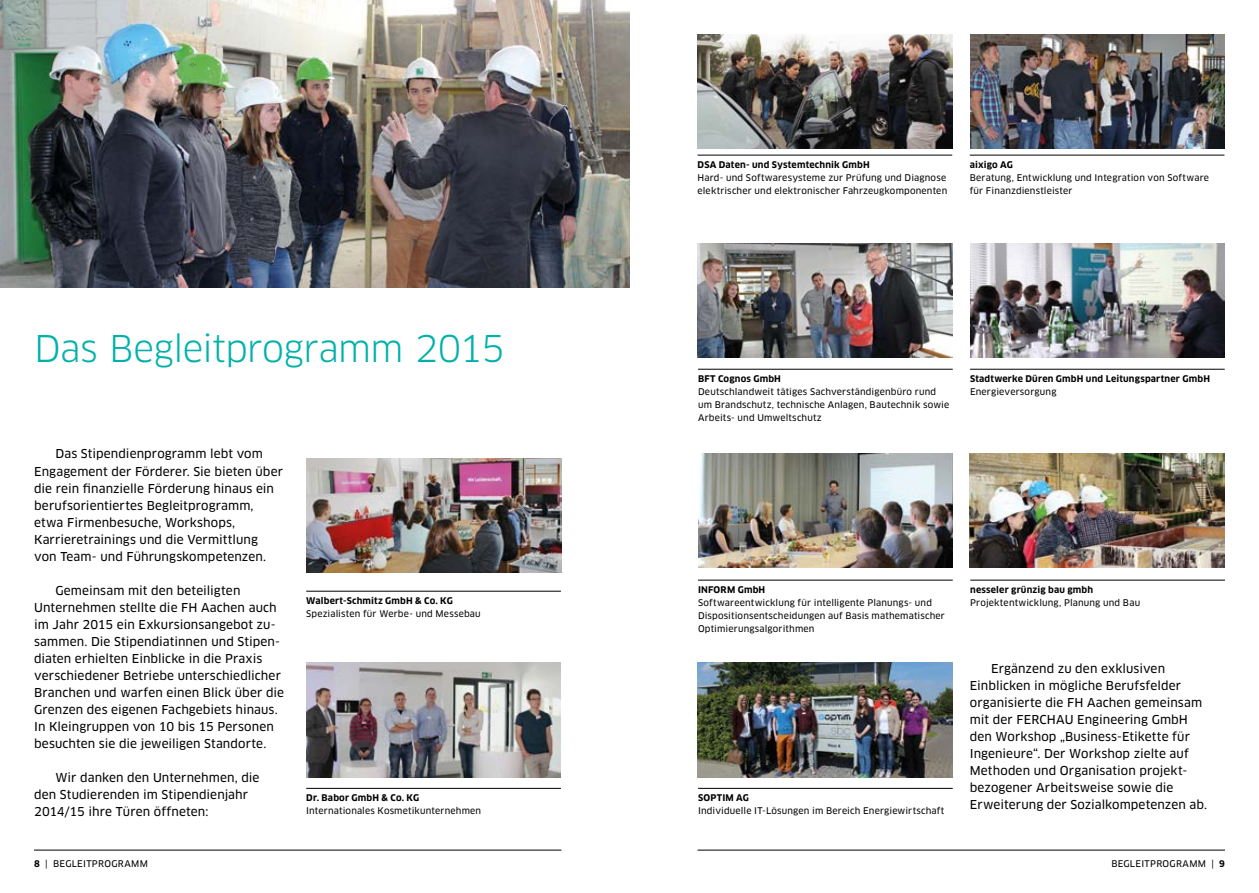
<style>
.page{position:relative;width:1259px;height:893px;background:#fff}
.page>*{position:absolute;margin:0;border:0;box-sizing:border-box;transform-origin:0 0}
.t1{font:36px "Clan OT";letter-spacing:-.02em;color:#00b1aa}
.t2{font:12px/17px "Clan OT News";letter-spacing:.01em;color:#000}
.t3{font:9px/12.8px "Clan OT News";letter-spacing:.02em;color:#000}
.t4{font:700 9px "Clan OT";letter-spacing:.02em;color:#000}
.s1{font-family:"Clan OT";font-weight:700}
</style>
<div class="page">
<hr style="left:697px;top:850px;width:528px;height:1px;background:#000">
<hr style="left:34px;top:850px;width:527px;height:1px;background:#000">
<img style="left:307px;top:458px;width:254px;height:114px">
<img style="left:697px;top:34px;width:255px;height:114px">
<img style="left:697px;top:244px;width:255px;height:114px">
<img style="left:969px;top:453px;width:255px;height:114px">
<img style="left:697px;top:663px;width:255px;height:114px">
<img style="left:970px;top:34px;width:255px;height:114px">
<img style="left:970px;top:244px;width:255px;height:114px">
<img style="left:698px;top:453px;width:254px;height:114px">
<img style="left:306px;top:663px;width:255px;height:114px">
<hr style="left:306px;top:591px;width:255px;height:1px;background:#000">
<hr style="left:970px;top:369px;width:254px;height:1px;background:#000">
<hr style="left:697px;top:155px;width:255px;height:1px;background:#000">
<hr style="left:698px;top:580px;width:254px;height:1px;background:#000">
<hr style="left:969px;top:155px;width:255px;height:1px;background:#000">
<hr style="left:970px;top:580px;width:255px;height:1px;background:#000">
<hr style="left:306px;top:788px;width:255px;height:1px;background:#000">
<hr style="left:698px;top:369px;width:254px;height:1px;background:#000">
<hr style="left:698px;top:788px;width:254px;height:1px;background:#000">
<img style="left:0;top:0;width:629px;height:287px">
<h1 class="t1" style="left:34px;top:327px;width:472px">Das Begleitprogramm 2015</h1>
<p class="t2" style="left:34px;top:446px;width:250px;text-indent:21px">Das Stipendienprogramm lebt vom Engagement der Förderer. Sie bieten über die rein finanzielle Förderung hinaus ein berufsorientiertes Begleitprogramm, etwa Firmenbesuche, Workshops, Karrieretrainings und die Vermittlung von Team- und Führungskompetenzen.</p>
<p class="t2" style="left:34px;top:582px;width:251px;text-indent:21px">Gemeinsam mit den beteiligten Unternehmen stellte die FH Aachen auch im Jahr 2015 ein Exkursionsangebot zu&shy;sammen. Die Stipendiatinnen und Stipen&shy;diaten erhielten Einblicke in die Praxis verschiedener Betriebe unterschiedlicher Branchen und warfen einen Blick über die Grenzen des eigenen Fachgebiets hinaus.<br>In Kleingruppen von 10 bis 15 Personen besuchten sie die jeweiligen Standorte.</p>
<p class="t2" style="left:34px;top:769px;width:227px;text-indent:21px">Wir danken den Unternehmen, die den Studierenden im Stipendienjahr<br>2014/15 ihre Türen öffneten:</p>
<p class="t4" style="left:306px;top:596px;width:148px">Walbert-Schmitz GmbH &amp; Co. KG</p>
<p class="t3" style="left:306px;top:607px;width:176px">Spezialisten für Werbe- und Messebau</p>
<p class="t4" style="left:306px;top:793px;width:114px">Dr. Babor GmbH &amp; Co. KG</p>
<p class="t3" style="left:306px;top:805px;width:176px">Internationales Kosmetikunternehmen</p>
<p class="t4" style="left:697px;top:160px;width:174px">DSA Daten- und Systemtechnik GmbH</p>
<p class="t3" style="left:697px;top:171px;width:251px">Hard- und Softwaresysteme zur Prüfung und Diagnose elektrischer und elektronischer Fahrzeugkomponenten</p>
<p class="t4" style="left:969px;top:160px;width:45px">aixigo AG</p>
<p class="t3" style="left:969px;top:171px;width:241px">Beratung, Entwicklung und Integration von Software für Finanzdienstleister</p>
<p class="t4" style="left:698px;top:374px;width:84px">BFT Cognos GmbH</p>
<p class="t3" style="left:698px;top:385px;width:253px">Deutschlandweit tätiges Sachverständigenbüro rund um Brandschutz, technische Anlagen, Bautechnik sowie<br>Arbeits- und Umweltschutz</p>
<p class="t4" style="left:970px;top:374px;width:241px">Stadtwerke Düren GmbH und Leitungspartner GmbH</p>
<p class="t3" style="left:970px;top:385px;width:88px">Energieversorgung</p>
<p class="t4" style="left:698px;top:585px;width:69px">INFORM GmbH</p>
<p class="t3" style="left:698px;top:596px;width:248px">Softwareentwicklung für intelligente Planungs- und<br>Dispositionsentscheidungen auf Basis mathematischer<br>Optimierungsalgorithmen</p>
<p class="t4" style="left:698px;top:793px;width:52px">SOPTIM AG</p>
<p class="t3" style="left:698px;top:805px;width:248px">Individuelle IT-Lösungen im Bereich Energiewirtschaft</p>
<p class="t4" style="left:970px;top:585px;width:124px">nesseler grünzig bau gmbh</p>
<p class="t3" style="left:970px;top:596px;width:171px">Projektentwicklung, Planung und Bau</p>
<p class="t2" style="left:970px;top:660px;width:239px;text-indent:21px">Ergänzend zu den exklusiven Einblicken in mögliche Berufsfelder organisierte die FH Aachen gemeinsam mit der FERCHAU Engineering GmbH den Workshop „Business-Etikette für Ingenieure“. Der Workshop zielte auf Methoden und Organisation projekt&shy;bezogener Arbeitsweise sowie die Erweiterung der Sozialkompetenzen ab.</p>
<p class="t3" style="left:34px;top:858px;width:115px"><span class="s1">8</span> | BEGLEITPROGRAMM</p>
<p class="t3" style="left:1111px;top:858px;width:115px">BEGLEITPROGRAMM | <span class="s1">9</span></p>
</div>
